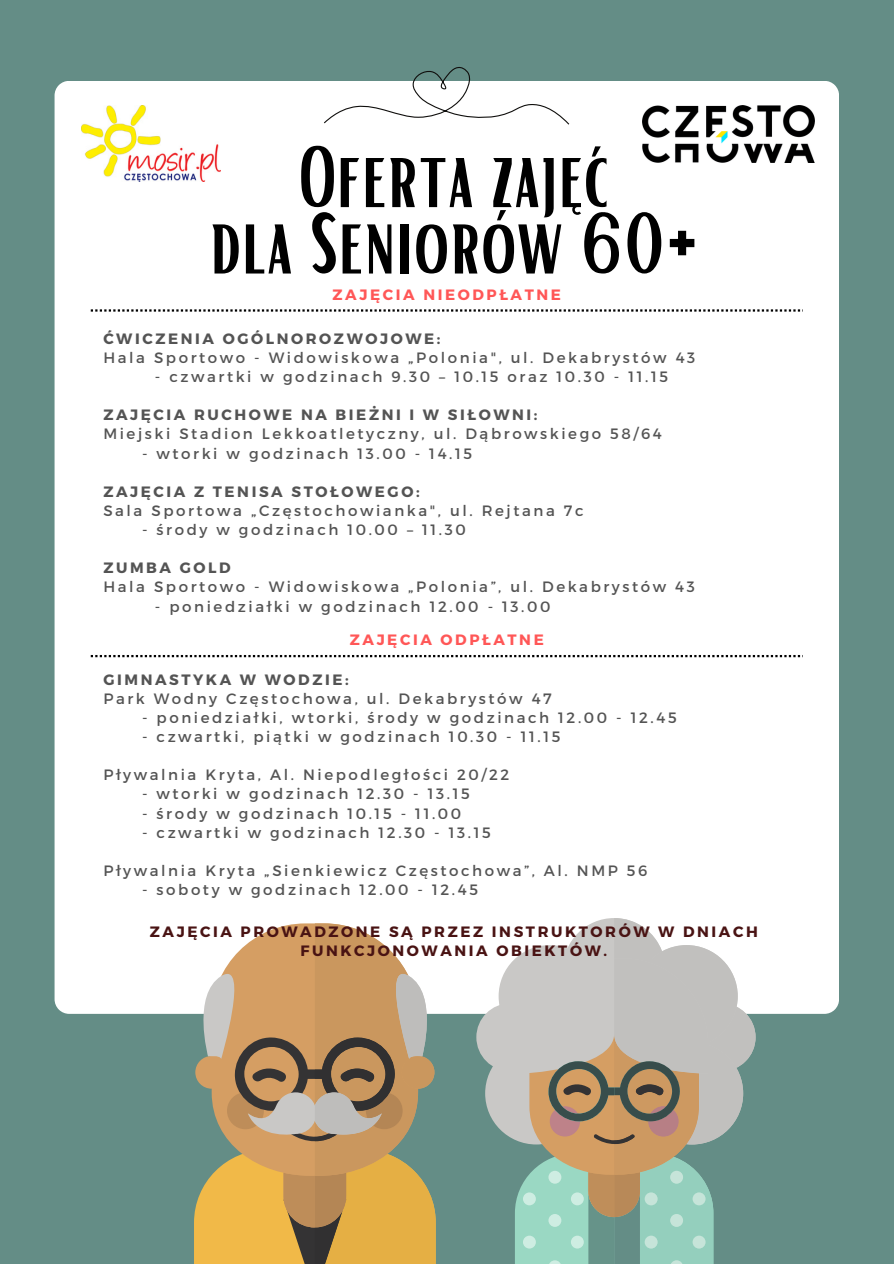
<style>
.page{position:relative;width:894px;height:1264px;background:#fff}
.page>*{position:absolute;margin:0;border:0;box-sizing:border-box;transform-origin:0 0}
.t1{font:84.75px/66.3px "Bright";color:#000;text-align:center}
.t2{font:15px "Montserrat";letter-spacing:.17em;color:#545454}
.t3{font:700 15px "Montserrat";letter-spacing:.17em;color:#545454}
.t4{font:700 15px/19.2px "Montserrat";letter-spacing:.17em;color:#491313;text-align:center}
.t5{font:700 15px "Montserrat";letter-spacing:.17em;color:#ff5757}
</style>
<div class="page">
<div style="left:0;top:0;width:893px;height:1263px;background:#648d86"></div>
<div style="left:55px;top:81px;width:783px;height:932px;background:#fff"></div>
<svg style="left:324px;top:67px;width:245px;height:58px"></svg>
<svg style="left:91px;top:655px;width:711px;height:2px"></svg>
<svg style="left:194px;top:923px;width:242px;height:340px;background:#c3a26f"></svg>
<div style="left:498px;top:945px;width:102px;height:102px;background:#c9c8c6;border-radius:50%"></div>
<div style="left:485px;top:1042px;width:102px;height:102px;background:#c9c8c6;border-radius:50%"></div>
<div style="left:476px;top:1003px;width:68px;height:68px;background:#c9c8c6;border-radius:50%"></div>
<svg style="left:514px;top:918px;width:241px;height:345px"></svg>
<svg style="left:91px;top:309px;width:711px;height:2px"></svg>
<img style="left:81px;top:106px;width:140px;height:75px">
<img style="left:642px;top:106px;width:171px;height:56px">
<p class="t1" style="left:209px;top:140px;width:491px">OFERTA ZAJĘĆ<br>DLA SENIORÓW 60+</p>
<h1 class="t5" style="left:332px;top:285px;width:230px">ZAJĘCIA NIEODPŁATNE</h1>
<p class="t3" style="left:103px;top:328px;width:338px">ĆWICZENIA OGÓLNOROZWOJOWE:</p>
<p class="t2" style="left:103px;top:348px;width:593px">Hala Sportowo - Widowiskowa „Polonia", ul. Dekabrystów 43</p>
<p class="t2" style="left:155px;top:367px;width:514px">- czwartki w godzinach 9.30 – 10.15 oraz 10.30 - 11.15</p>
<p class="t3" style="left:103px;top:405px;width:435px">ZAJĘCIA RUCHOWE NA BIEŻNI I W SIŁOWNI:</p>
<p class="t2" style="left:103px;top:424px;width:560px">Miejski Stadion Lekkoatletyczny, ul. Dąbrowskiego 58/64</p>
<p class="t2" style="left:142px;top:443px;width:331px">- wtorki w godzinach 13.00 - 14.15</p>
<p class="t3" style="left:103px;top:481px;width:317px">ZAJĘCIA Z TENISA STOŁOWEGO:</p>
<p class="t2" style="left:103px;top:501px;width:481px">Sala Sportowa „Częstochowianka", ul. Rejtana 7c</p>
<p class="t2" style="left:142px;top:520px;width:325px">- środy w godzinach 10.00 – 11.30</p>
<p class="t3" style="left:103px;top:558px;width:129px">ZUMBA GOLD</p>
<p class="t2" style="left:103px;top:577px;width:593px">Hala Sportowo - Widowiskowa „Polonia”, ul. Dekabrystów 43</p>
<p class="t2" style="left:155px;top:596px;width:397px">- poniedziałki w godzinach 12.00 - 13.00</p>
<h2 class="t5" style="left:350px;top:630px;width:195px">ZAJĘCIA ODPŁATNE</h2>
<p class="t3" style="left:103px;top:669px;width:247px">GIMNASTYKA W WODZIE:</p>
<p class="t2" style="left:103px;top:688px;width:450px">Park Wodny Częstochowa, ul. Dekabrystów 47</p>
<p class="t2" style="left:142px;top:707px;width:536px">- poniedziałki, wtorki, środy w godzinach 12.00 - 12.45</p>
<p class="t2" style="left:142px;top:727px;width:420px">- czwartki, piątki w godzinach 10.30 - 11.15</p>
<p class="t2" style="left:103px;top:765px;width:407px">Pływalnia Kryta, Al. Niepodległości 20/22</p>
<p class="t2" style="left:142px;top:784px;width:329px">- wtorki w godzinach 12.30 - 13.15</p>
<p class="t2" style="left:142px;top:803px;width:320px">- środy w godzinach 10.15 - 11.00</p>
<p class="t2" style="left:142px;top:822px;width:350px">- czwartki w godzinach 12.30 - 13.15</p>
<p class="t2" style="left:103px;top:860px;width:545px">Pływalnia Kryta „Sienkiewicz Częstochowa”, Al. NMP 56</p>
<p class="t2" style="left:142px;top:880px;width:337px">- soboty w godzinach 12.00 - 12.45</p>
<h2 class="t4" style="left:150px;top:921px;width:609px">ZAJĘCIA PROWADZONE SĄ PRZEZ INSTRUKTORÓW W DNIACH<br>FUNKCJONOWANIA OBIEKTÓW.</h2>
</div>
